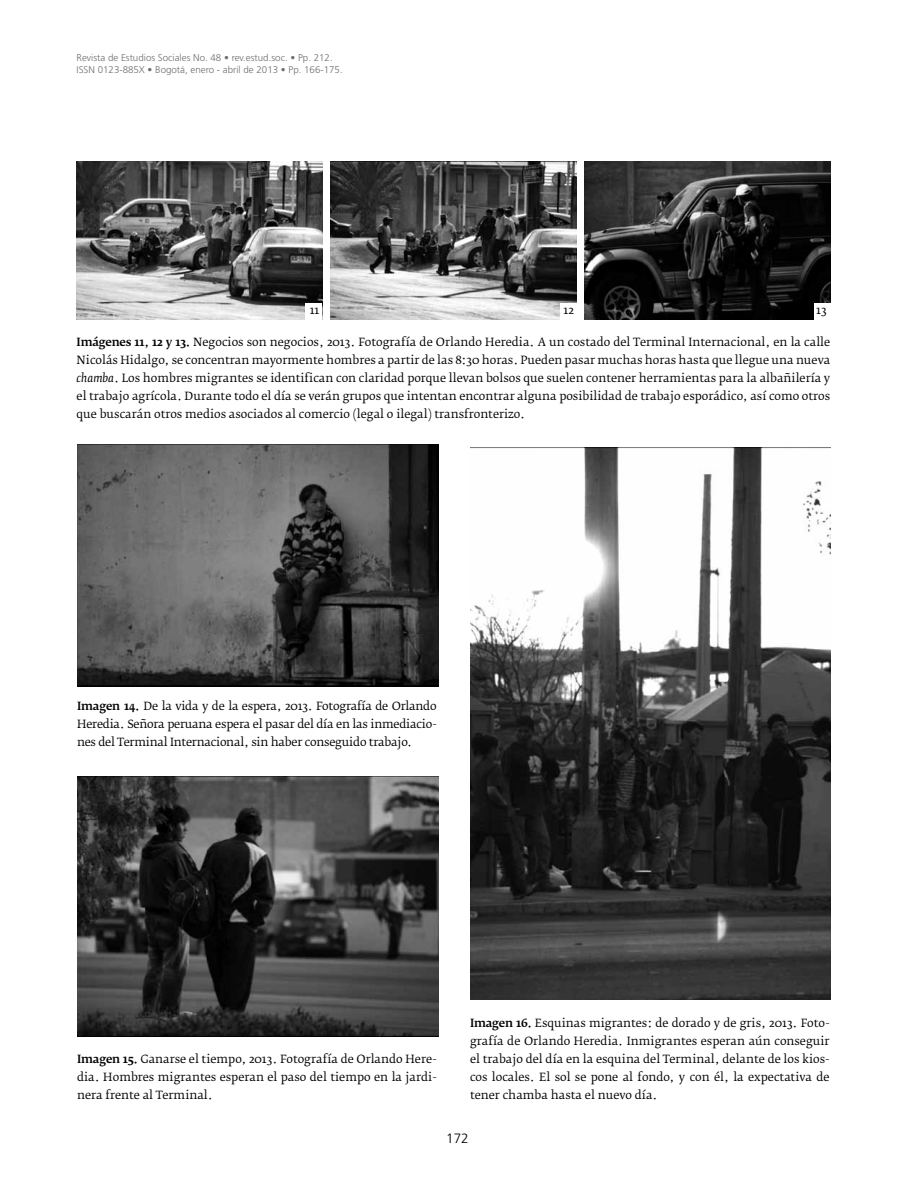
<style>
.page{position:relative;width:915px;height:1191px;background:#fff}
.page>*{position:absolute;margin:0;border:0;box-sizing:border-box;transform-origin:0 0}
.t1{font:300 13.5px "Frutiger LT Std";color:#000}
.t2{font:11.25px/18px "Fedra Serif B";color:#000;text-align:justify}
.t3{font:300 9.75px/12px "Frutiger LT Std";color:#706f6f}
.s1{font-weight:500}
.s2{font-style:italic}
</style>
<div class="page">
<img style="left:77px;top:162px;width:245px;height:157px">
<img style="left:330px;top:162px;width:246px;height:157px">
<img style="left:584px;top:162px;width:246px;height:157px">
<img style="left:77px;top:445px;width:361px;height:241px">
<img style="left:77px;top:776px;width:361px;height:260px">
<img style="left:470px;top:448px;width:360px;height:551px">
<div style="left:305px;top:303px;width:17px;height:17px;background:#fff"></div>
<div style="left:559px;top:303px;width:17px;height:17px;background:#fff"></div>
<div style="left:813px;top:303px;width:17px;height:17px;background:#fff"></div>
<p class="t3" style="left:77px;top:51px;width:267px">Revista de Estudios Sociales No. 48 • rev.estud.soc. • Pp. 212.<br>ISSN 0123-885X • Bogotá, enero - abril de 2013 • Pp. 166-175.</p>
<p class="t2" style="left:309px;top:301px;width:11px">11</p>
<p class="t2" style="left:563px;top:301px;width:12px">12</p>
<p class="t2" style="left:816px;top:301px;width:12px">13</p>
<p class="t2" style="left:77px;top:333px;width:755px"><span class="s1">Imágenes 11, 12 y 13.</span> Negocios son negocios, 2013. Fotografía de Orlando Heredia. A un costado del Terminal Internacional, en la calle Nicolás Hidalgo, se concentran mayormente hombres a partir de las 8:30 horas. Pueden pasar muchas horas hasta que llegue una nueva <span class="s2">chamba</span>. Los hombres migrantes se identifican con claridad porque llevan bolsos que suelen contener herramientas para la albañilería y el trabajo agrícola. Durante todo el día se verán grupos que intentan encontrar alguna posibilidad de trabajo esporádico, así como otros que buscarán otros medios asociados al comercio (legal o ilegal) transfronterizo.</p>
<p class="t2" style="left:77px;top:697px;width:361px"><span class="s1">Imagen 14.</span> De la vida y de la espera, 2013. Fotografía de Orlando Heredia. Señora peruana espera el pasar del día en las inmediacio&shy;nes del Terminal Internacional, sin haber conseguido trabajo.</p>
<p class="t2" style="left:77px;top:1050px;width:361px"><span class="s1">Imagen 15.</span> Ganarse el tiempo, 2013. Fotografía de Orlando Here&shy;dia. Hombres migrantes esperan el paso del tiempo en la jardi&shy;nera frente al Terminal.</p>
<p class="t2" style="left:470px;top:1014px;width:361px"><span class="s1">Imagen 16.</span> Esquinas migrantes: de dorado y de gris, 2013. Foto&shy;grafía de Orlando Heredia. Inmigrantes esperan aún conseguir el trabajo del día en la esquina del Terminal, delante de los kios&shy;cos locales. El sol se pone al fondo, y con él, la expectativa de tener chamba hasta el nuevo día.</p>
<p class="t1" style="left:446px;top:1130px;width:24px">172</p>
</div>
